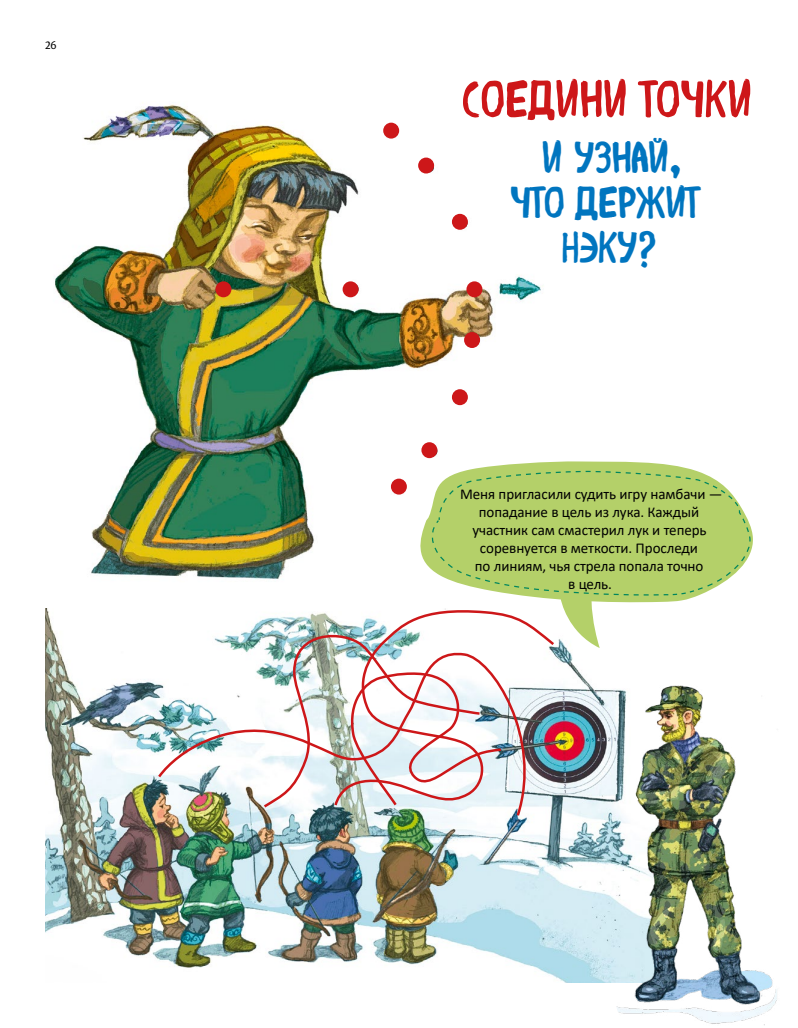
<style>
.page{position:relative;width:798px;height:1028px;background:#fff}
.page>*{position:absolute;margin:0;border:0;box-sizing:border-box;transform-origin:0 0}
.t1{font:51.62px "ALBOROTO";color:#cd1719}
.t2{font:43.88px/45.1px "ALBOROTO";color:#0075bf;text-align:center}
.t3{font:15px/18px "Calibri";letter-spacing:-.005em;color:#000;text-align:center}
.t4{font:12.5px "Leksa Sans";color:#000}
</style>
<div class="page">
<img style="left:45px;top:608px;width:547px;height:375px">
<img style="left:592px;top:685px;width:185px;height:341px">
<img style="left:55px;top:104px;width:488px;height:476px">
<svg style="left:413px;top:460px;width:340px;height:142px"></svg>
<svg style="left:428px;top:525px;width:7px;height:45px"></svg>
<svg style="left:512px;top:596px;width:150px;height:52px"></svg>
<svg style="left:435px;top:470px;width:315px;height:126px"></svg>
<img style="left:156px;top:648px;width:386px;height:170px">
<img style="left:261px;top:630px;width:221px;height:180px">
<img style="left:332px;top:606px;width:224px;height:202px">
<div style="left:215px;top:281px;width:16px;height:16px;background:#cd1719;border-radius:50%"></div>
<div style="left:342px;top:281px;width:16px;height:16px;background:#cd1719;border-radius:50%"></div>
<div style="left:466px;top:281px;width:16px;height:16px;background:#cd1719;border-radius:50%"></div>
<div style="left:452px;top:214px;width:15px;height:16px;background:#cd1719;border-radius:50%"></div>
<div style="left:418px;top:157px;width:16px;height:16px;background:#cd1719;border-radius:50%"></div>
<div style="left:383px;top:123px;width:16px;height:16px;background:#cd1719;border-radius:50%"></div>
<div style="left:464px;top:332px;width:16px;height:16px;background:#cd1719;border-radius:50%"></div>
<div style="left:452px;top:389px;width:15px;height:16px;background:#cd1719;border-radius:50%"></div>
<div style="left:421px;top:442px;width:16px;height:16px;background:#cd1719;border-radius:50%"></div>
<div style="left:391px;top:478px;width:16px;height:16px;background:#cd1719;border-radius:50%"></div>
<svg style="left:344px;top:671px;width:159px;height:137px"></svg>
<p class="t4" style="left:45px;top:38px;width:13px">26</p>
<h1 class="t1" style="left:461px;top:67px;width:292px">Соедини точки</h1>
<h2 class="t2" style="left:510px;top:134px;width:191px">и узнай,<br>Что держит<br>Нэку?</h2>
<p class="t3" style="left:460px;top:484px;width:264px">Меня пригласили судить игру намбачи — попадание в цель из лука. Каждый участник сам смастерил лук и теперь соревнуется в меткости. Проследи<br>по линиям, чья стрела попала точно<br>в цель.</p>
</div>
